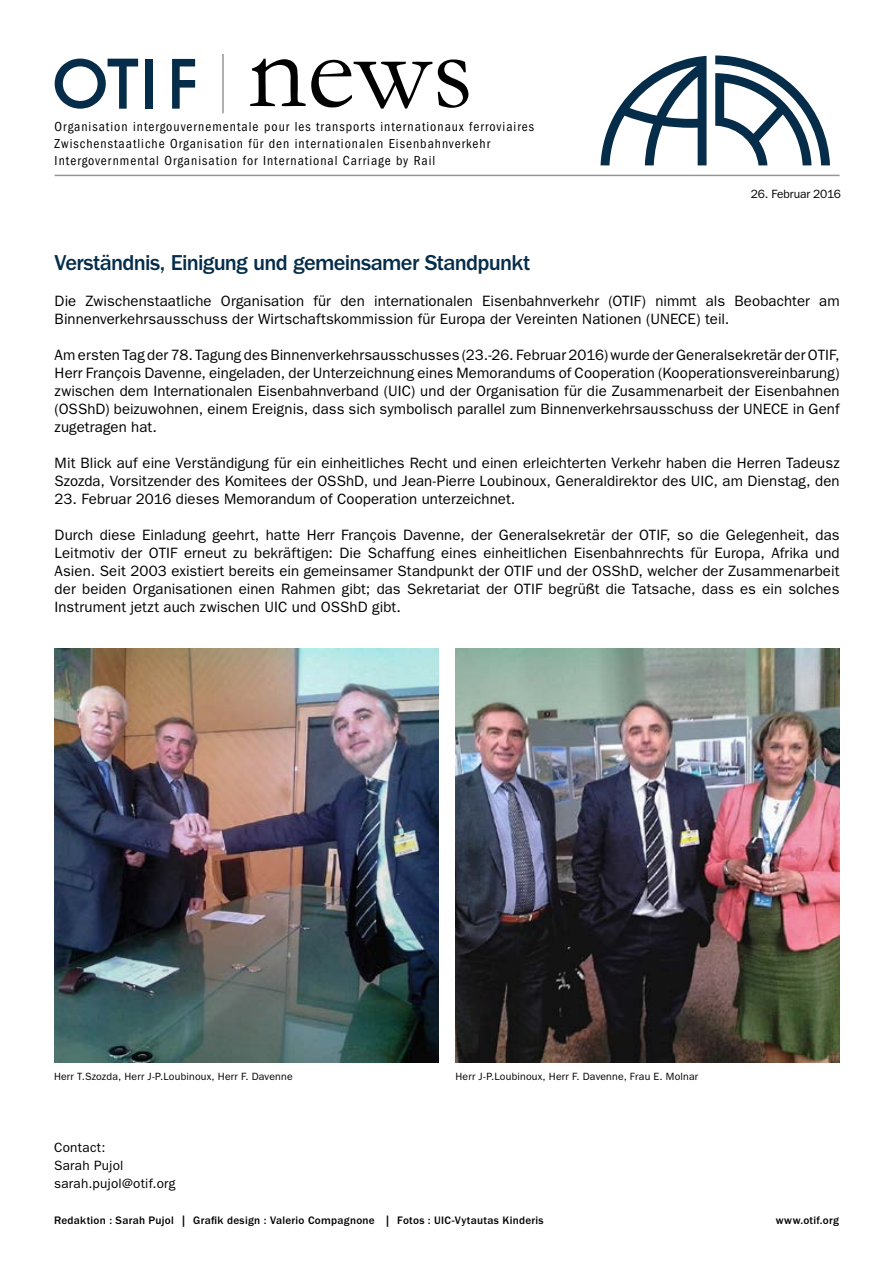
<style>
.page{position:relative;width:893px;height:1263px;background:#fff}
.page>*{position:absolute;margin:0;border:0;box-sizing:border-box;transform-origin:0 0}
.t1{font:500 22.35px "ITC Franklin Gothic Std";letter-spacing:-.03em;color:#052c49}
.t2{font:15px/18px "ITC Franklin Gothic Std";letter-spacing:.005em;color:#000}
.t3{font:condensed 13.5px/17px "ITC Franklin Gothic Std";letter-spacing:.075em;color:#000}
.t4{font:13.5px/18px "ITC Franklin Gothic Std";letter-spacing:.02em;color:#000}
.t5{font:12px "ITC Franklin Gothic Std";letter-spacing:-.01em;color:#000}
.t6{font:500 11.25px "ITC Franklin Gothic Std";letter-spacing:.025em;color:#000}
.t7{font:10.5px "ITC Franklin Gothic Std";letter-spacing:.02em;color:#000}
</style>
<div class="page">
<svg style="left:55px;top:59px;width:83px;height:50px"></svg>
<div style="left:146px;top:59px;width:7px;height:50px;background:#052c49"></div>
<svg style="left:172px;top:59px;width:23px;height:50px"></svg>
<svg style="left:250px;top:59px;width:182px;height:50px"></svg>
<svg style="left:438px;top:59px;width:30px;height:49px"></svg>
<hr style="left:222px;top:54px;width:2px;height:59px;background:#939598">
<hr style="left:55px;top:175px;width:785px;height:1px;background:#939598">
<svg style="left:715px;top:56px;width:115px;height:109px"></svg>
<svg style="left:600px;top:56px;width:106px;height:109px"></svg>
<img style="left:54px;top:648px;width:384px;height:414px">
<img style="left:455px;top:648px;width:385px;height:414px">
<p class="t3" style="left:55px;top:118px;width:481px">Organisation intergouvernementale pour les transports internationaux ferroviaires<br>Zwischenstaatliche Organisation für den internationalen Eisenbahnverkehr<br>Intergovernmental Organisation for International Carriage by Rail</p>
<p class="t5" style="left:751px;top:187px;width:92px">26. Februar 2016</p>
<h1 class="t1" style="left:55px;top:250px;width:477px">Verständnis, Einigung und gemeinsamer Standpunkt</h1>
<p class="t2" style="left:55px;top:292px;width:786px">Die Zwischenstaatliche Organisation für den internationalen Eisenbahnverkehr (OTIF) nimmt als Beobachter am<br>Binnenverkehrsausschuss der Wirtschaftskommission für Europa der Vereinten Nationen (UNECE) teil.</p>
<p class="t2" style="left:55px;top:346px;width:786px;text-align:justify">Am ersten Tag der 78. Tagung des Binnenverkehrsausschusses (23.-26. Februar 2016) wurde der Generalsekretär der OTIF, Herr François Davenne, eingeladen, der Unterzeichnung eines Memorandums of Cooperation (Kooperationsvereinbarung) zwischen dem Internationalen Eisenbahnverband (UIC) und der Organisation für die Zusammenarbeit der Eisenbahnen (OSShD) beizuwohnen, einem Ereignis, dass sich symbolisch parallel zum Binnenverkehrsausschuss der UNECE in Genf zugetragen hat.</p>
<p class="t2" style="left:55px;top:454px;width:786px">Mit Blick auf eine Verständigung für ein einheitliches Recht und einen erleichterten Verkehr haben die Herren Tadeusz<br>Szozda, Vorsitzender des Komitees der OSShD, und Jean-Pierre Loubinoux, Generaldirektor des UIC, am Dienstag, den</p>
<p class="t2" style="left:55px;top:490px;width:462px">23. Februar 2016 dieses Memorandum of Cooperation unterzeichnet.</p>
<p class="t2" style="left:55px;top:526px;width:786px;text-align:justify">Durch diese Einladung geehrt, hatte Herr François Davenne, der Generalsekretär der OTIF, so die Gelegenheit, das Leitmotiv der OTIF erneut zu bekräftigen: Die Schaffung eines einheitlichen Eisenbahnrechts für Europa, Afrika und Asien. Seit 2003 existiert bereits ein gemeinsamer Standpunkt der OTIF und der OSShD, welcher der Zusammenarbeit der beiden Organisationen einen Rahmen gibt; das Sekretariat der OTIF begrüßt die Tatsache, dass es ein solches Instrument jetzt auch zwischen UIC und OSShD gibt.</p>
<p class="t7" style="left:54px;top:1070px;width:240px">Herr T.Szozda, Herr J-P.Loubinoux, Herr F. Davenne</p>
<p class="t7" style="left:455px;top:1070px;width:244px">Herr J-P.Loubinoux, Herr F. Davenne, Frau E. Molnar</p>
<p class="t4" style="left:54px;top:1139px;width:123px">Contact:<br>Sarah Pujol sarah.pujol@otif.org</p>
<p class="t6" style="left:54px;top:1214px;width:491px">Redaktion : Sarah Pujol | Grafik design : Valerio Compagnone | Fotos : UIC-Vytautas Kinderis</p>
<p class="t6" style="left:776px;top:1214px;width:65px">www.otif.org</p>
</div>
